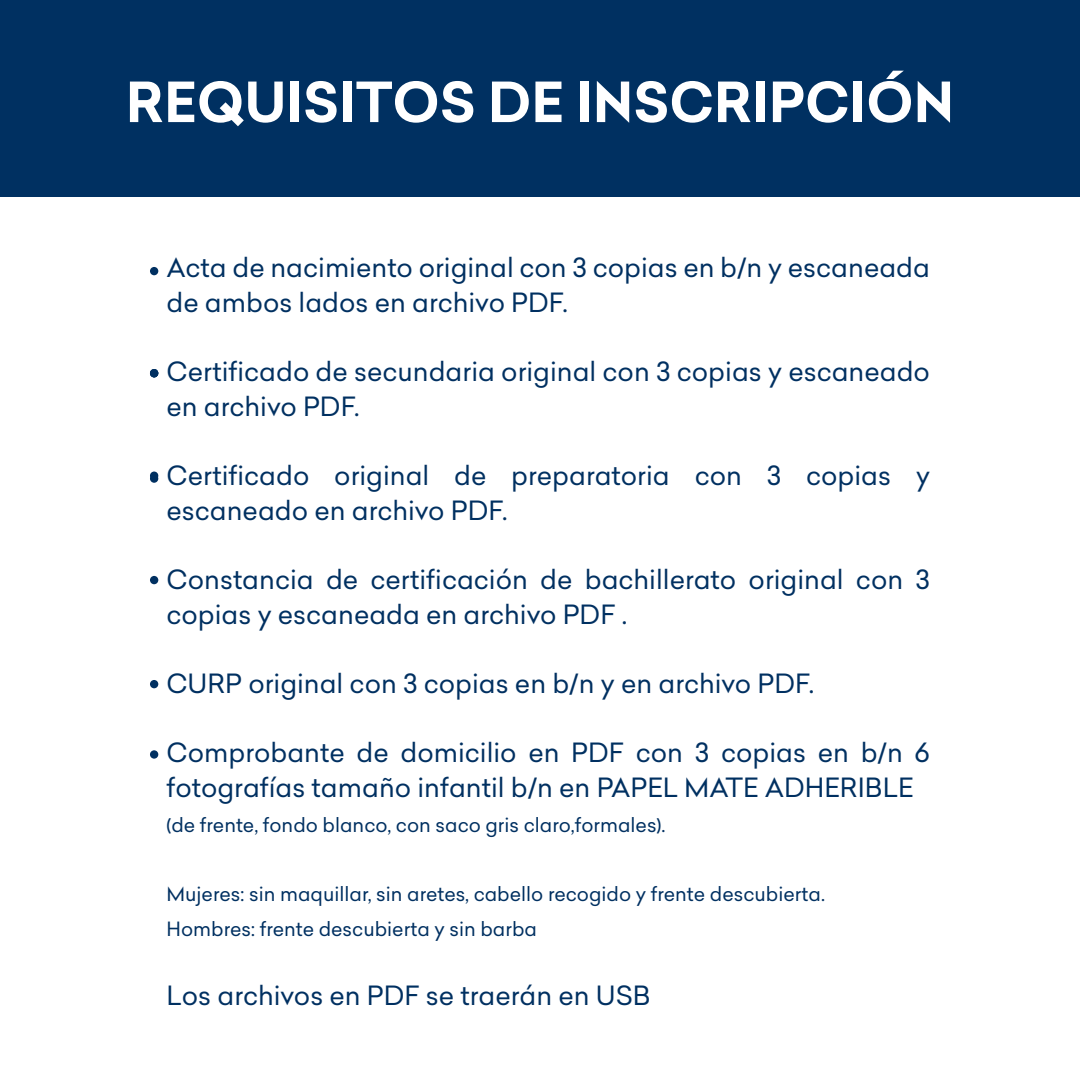
<style>
.page{position:relative;width:1080px;height:1080px;background:#003061}
.page>*{position:absolute;margin:0;border:0;box-sizing:border-box;transform-origin:0 0}
.t1{font:700 54.2px "Celias";color:#fff}
.t2{font:26px/34.7px "Celias";color:#003061}
.t3{font:19.3px/34.7px "Celias";color:#003061}
</style>
<div class="page">
<div style="left:0;top:198px;width:1080px;height:882px;background:#fff"></div>
<div style="left:150px;top:267px;width:8px;height:8px;background:#003061;border-radius:50%"></div>
<div style="left:150px;top:474px;width:8px;height:9px;background:#003061;border-radius:50%"></div>
<div style="left:150px;top:369px;width:8px;height:8px;background:#003061;border-radius:50%"></div>
<div style="left:150px;top:472px;width:8px;height:8px;background:#003061;border-radius:50%"></div>
<div style="left:150px;top:576px;width:8px;height:8px;background:#003061;border-radius:50%"></div>
<div style="left:150px;top:680px;width:8px;height:8px;background:#003061;border-radius:50%"></div>
<div style="left:150px;top:750px;width:8px;height:9px;background:#003061;border-radius:50%"></div>
<h1 class="t1" style="left:126px;top:64px;width:830px">REQUISITOS DE INSCRIPCIÓN</h1>
<p class="t2" style="left:167px;top:250px;width:765px">Acta de nacimiento original con 3 copias en b/n y escaneada de ambos lados en archivo PDF.</p>
<p class="t2" style="left:167px;top:354px;width:765px">Certificado de secundaria original con 3 copias y escaneado en archivo PDF.</p>
<p class="t2" style="left:167px;top:458px;width:765px">Certificado original de preparatoria con 3 copias y escaneado en archivo PDF.</p>
<p class="t2" style="left:167px;top:562px;width:765px">Constancia de certificación de bachillerato original con 3 copias y escaneada en archivo PDF .</p>
<p class="t2" style="left:167px;top:666px;width:649px">CURP original con 3 copias en b/n y en archivo PDF.</p>
<p class="t2" style="left:167px;top:735px;width:765px">Comprobante de domicilio en PDF con 3 copias en b/n 6 fotografías tamaño infantil b/n en PAPEL MATE ADHERIBLE</p>
<p class="t3" style="left:167px;top:807px;width:501px">(de frente, fondo blanco, con saco gris claro,formales).</p>
<p class="t3" style="left:167px;top:877px;width:660px">Mujeres: sin maquillar, sin aretes, cabello recogido y frente descubierta.<br>Hombres: frente descubierta y sin barba</p>
<p class="t2" style="left:167px;top:978px;width:486px">Los archivos en PDF se traerán en USB</p>
</div>
